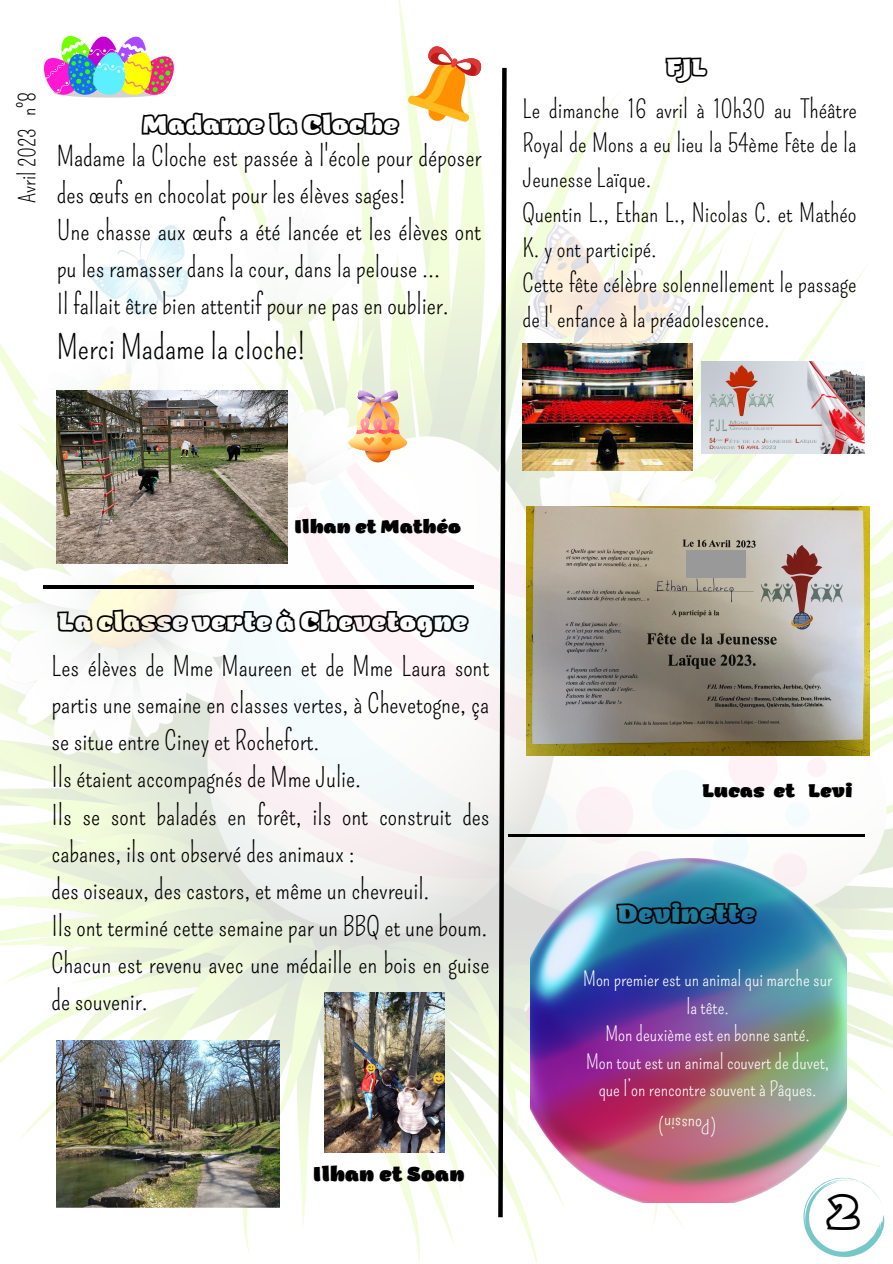
<style>
.page{position:relative;width:893px;height:1264px;background:#fff}
.page>*{position:absolute;margin:0;border:0;box-sizing:border-box;transform-origin:0 0}
.t1{font:42px "ZT Arturo Heavyoutline";color:#000}
.t2{font:33px "Pompiere";color:#000}
.t3{font:27px/37px "Pompiere";color:#000}
.t4{font:26.7px/37px "Pompiere";color:#000}
.t5{font:24.9px/34.8px "Pompiere";color:#000}
.t6{font:24px "ZT Arturo Heavyoutline";color:#000}
.t7{font:22.5px "ZT Arturo Heavyoutline";color:#000}
.t8{font:22.2px "Pompiere";color:#000}
.t9{font:19.8px/27.6px "Pompiere";color:#fff;text-align:center}
.t10{font:800 19.65px "ZT Arturo";color:#000}
.t11{font:19.5px "Pompiere";color:#fff}
.t12{font:800 18px "ZT Arturo";color:#000}
</style>
<div class="page">
<img style="left:0;top:0;width:892px;height:1262px">
<svg style="left:803px;top:1177px;width:81px;height:80px"></svg>
<img style="left:530px;top:858px;width:316px;height:344px">
<svg style="left:496px;top:63px;width:13px;height:1158px"></svg>
<hr style="left:508px;top:834px;width:356px;height:3px;background:#000">
<img style="left:522px;top:343px;width:170px;height:127px">
<img style="left:701px;top:361px;width:163px;height:92px">
<img style="left:348px;top:390px;width:59px;height:72px">
<svg style="left:43px;top:35px;width:134px;height:66px"></svg>
<svg style="left:407px;top:45px;width:74px;height:77px"></svg>
<img style="left:57px;top:390px;width:230px;height:173px">
<hr style="left:43px;top:585px;width:431px;height:3px;background:#000">
<img style="left:526px;top:507px;width:343px;height:248px">
<div style="left:686px;top:550px;width:60px;height:27px;background:#999"></div>
<img style="left:57px;top:1040px;width:222px;height:167px">
<img style="left:324px;top:992px;width:120px;height:160px">
<svg style="left:366px;top:1063px;width:9px;height:9px"></svg>
<svg style="left:433px;top:1072px;width:11px;height:11px"></svg>
<p class="t8" style="left:15px;top:203px;width:113px;rotate:-90deg">Avril 2023 n°8</p>
<p class="t6" style="left:143px;top:115px;width:257px">Madame la Cloche</p>
<p class="t3" style="left:57px;top:138px;width:426px">Madame la Cloche est passée à l'école pour déposer des œufs en chocolat pour les élèves sages!</p>
<p class="t3" style="left:57px;top:212px;width:426px">Une chasse aux œufs a été lancée et les élèves ont pu les ramasser dans la cour, dans la pelouse ...</p>
<p class="t3" style="left:57px;top:286px;width:394px">Il fallait être bien attentif pour ne pas en oublier.</p>
<p class="t2" style="left:57px;top:328px;width:250px">Merci Madame la cloche!</p>
<p class="t7" style="left:666px;top:59px;width:42px">FJL</p>
<p class="t5" style="left:522px;top:92px;width:336px;text-align:justify">Le dimanche 16 avril à 10h30 au Théâtre Royal de Mons a eu lieu la 54ème Fête de la Jeunesse Laïque.</p>
<p class="t5" style="left:522px;top:196px;width:336px">Quentin L., Ethan L., Nicolas C. et Mathéo<br>K. y ont participé.</p>
<p class="t5" style="left:522px;top:266px;width:336px">Cette fête célèbre solennellement le passage de l' enfance à la préadolescence.</p>
<p class="t12" style="left:294px;top:520px;width:168px">Ilhan et Mathéo</p>
<p class="t6" style="left:59px;top:612px;width:410px">La classe verte à Chevetogne</p>
<p class="t4" style="left:52px;top:648px;width:439px;text-align:justify">Les élèves de Mme Maureen et de Mme Laura sont partis une semaine en classes vertes, à Chevetogne, ça se situe entre Ciney et Rochefort.</p>
<p class="t4" style="left:52px;top:760px;width:311px">Ils étaient accompagnés de Mme Julie.</p>
<p class="t4" style="left:52px;top:797px;width:439px">Ils se sont baladés en forêt, ils ont construit des cabanes, ils ont observé des animaux :</p>
<p class="t4" style="left:52px;top:871px;width:379px">des oiseaux, des castors, et même un chevreuil.</p>
<p class="t4" style="left:52px;top:908px;width:437px">Ils ont terminé cette semaine par un BBQ et une boum.</p>
<p class="t4" style="left:52px;top:945px;width:439px">Chacun est revenu avec une médaille en bois en guise de souvenir.</p>
<p class="t10" style="left:313px;top:1166px;width:153px">Ilhan et Soan</p>
<p class="t12" style="left:702px;top:784px;width:151px">Lucas et Levi</p>
<p class="t6" style="left:617px;top:904px;width:140px">Devinette</p>
<p class="t9" style="left:583px;top:965px;width:250px">Mon premier est un animal qui marche sur la tête.</p>
<p class="t9" style="left:605px;top:1020px;width:206px">Mon deuxième est en bonne santé.</p>
<p class="t9" style="left:586px;top:1048px;width:245px">Mon tout est un animal couvert de duvet, que l’on rencontre souvent à Pâques.</p>
<p class="t11" style="left:715px;top:1137px;width:59px;rotate:-179deg">)ni ssuoP(</p>
<p class="t1" style="left:830px;top:1195px;width:29px">2</p>
</div>
